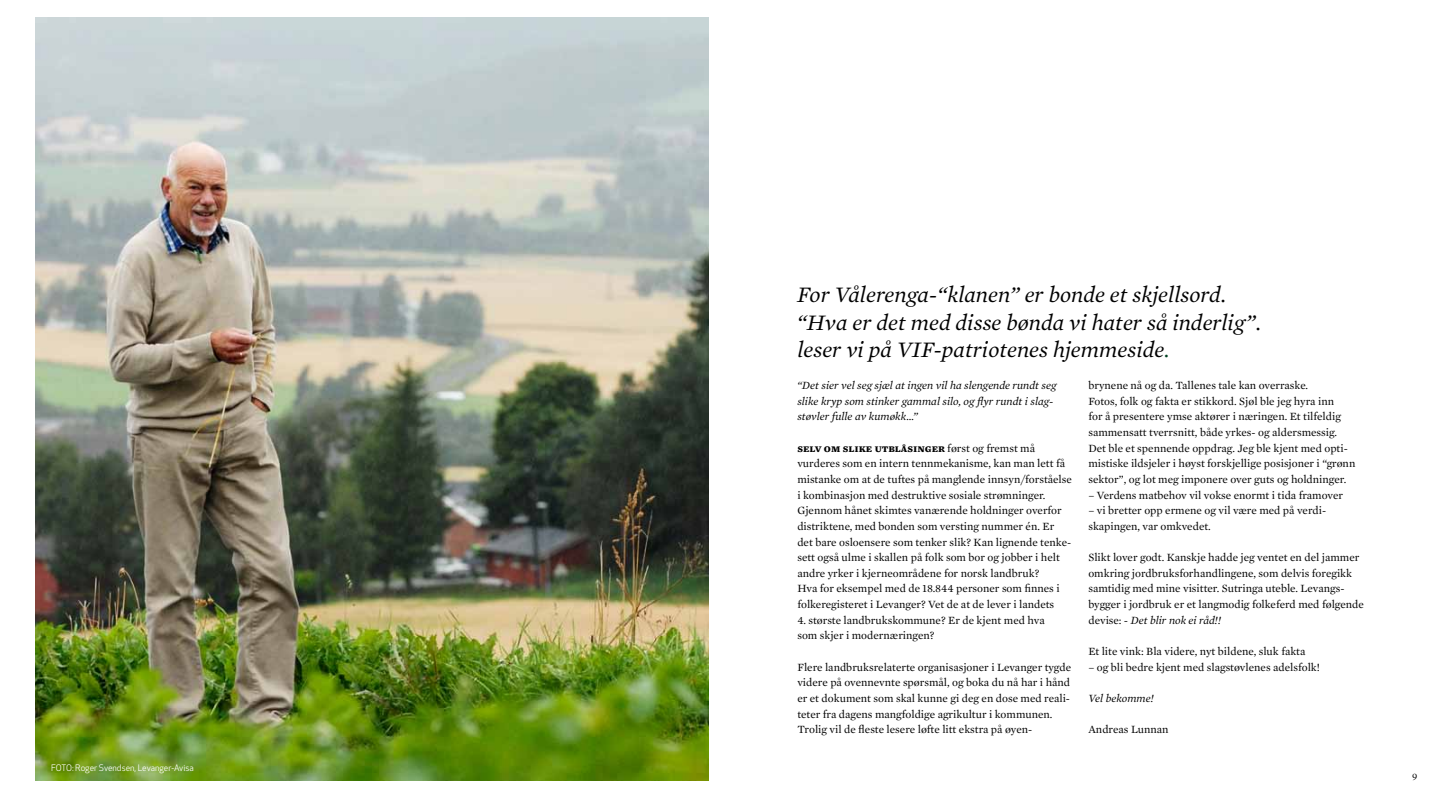
<style>
.page{position:relative;width:1453px;height:798px;background:#fff}
.page>*{position:absolute;margin:0;border:0;box-sizing:border-box;transform-origin:0 0}
.t1{font:italic 22.5px/27.5px "Mercury Text G1";color:#000}
.t2{font:11.25px/15.6px "Mercury Text G1";color:#000}
.t3{font:italic 11.25px/15.6px "Mercury Text G1";color:#000}
.t4{font:11.25px "Mercury Text G1 Bold SC";color:#000}
.t5{font:10px "Mercury Text G1";color:#000}
.t6{font:8.75px "Apex New";color:#fff}
.s1{color:#004323}
.s2{font-family:"Mercury Text G1"}
.s3{font-style:italic}
</style>
<div class="page">
<img style="left:35px;top:18px;width:674px;height:761px">
<p class="t6" style="left:51px;top:762px;width:144px">FOTO: Roger Svendsen, Levanger-Avisa</p>
<h1 class="t1" style="left:797px;top:279px;width:465px">For Vålerenga-“klanen” er bonde et skjellsord. “Hva er det med disse bønda vi hater så inderlig”. leser vi på VIF-patriotenes hjemmeside<span class="s1">.</span></h1>
<p class="t3" style="left:797px;top:377px;width:261px">“Det sier vel seg sjæl at ingen vil ha slengende rundt seg slike kryp som stinker gammal silo, og flyr rundt i slag&shy;støvler fulle av kumøkk…”</p>
<p class="t4" style="left:797px;top:440px;width:239px">selv om slike utblåsinger <span class="s2">først og fremst må</span></p>
<p class="t2" style="left:797px;top:455px;width:276px">vurderes som en intern tennmekanisme, kan man lett få mistanke om at de tuftes på manglende innsyn/forståelse i kombinasjon med destruktive sosiale strømninger.<br>Gjennom hånet skimtes vanærende holdninger overfor distriktene, med bonden som versting nummer én. Er det bare osloensere som tenker slik? Kan lignende tenke&shy;sett også ulme i skallen på folk som bor og jobber i helt andre yrker i kjerneområdene for norsk landbruk?<br>Hva for eksempel med de 18.844 personer som finnes i folkeregisteret i Levanger? Vet de at de lever i landets</p>
<p class="t2" style="left:797px;top:611px;width:249px">4. største landbrukskommune? Er de kjent med hva som skjer i modernæringen?</p>
<p class="t2" style="left:797px;top:658px;width:275px">Flere landbruksrelaterte organisasjoner i Levanger tygde videre på ovennevnte spørsmål, og boka du nå har i hånd er et dokument som skal kunne gi deg en dose med reali&shy;teter fra dagens mangfoldige agrikultur i kommunen.<br>Trolig vil de fleste lesere løfte litt ekstra på øyen-</p>
<p class="t2" style="left:1088px;top:377px;width:268px">brynene nå og da. Tallenes tale kan overraske.<br>Fotos, folk og fakta er stikkord. Sjøl ble jeg hyra inn<br>for å presentere ymse aktører i næringen. Et tilfeldig sammensatt tverrsnitt, både yrkes- og aldersmessig.<br>Det ble et spennende oppdrag. Jeg ble kjent med opti&shy;mistiske ildsjeler i høyst forskjellige posisjoner i “grønn sektor”, og lot meg imponere over guts og holdninger.</p>
<p class="t2" style="left:1088px;top:486px;width:256px">– Verdens matbehov vil vokse enormt i tida framover</p>
<p class="t2" style="left:1088px;top:502px;width:239px">– vi bretter opp ermene og vil være med på verdi&shy;skapingen, var omkvedet.</p>
<p class="t2" style="left:1088px;top:549px;width:277px">Slikt lover godt. Kanskje hadde jeg ventet en del jammer omkring jordbruksforhandlingene, som delvis foregikk samtidig med mine visitter. Sutringa uteble. Levangs&shy;bygger i jordbruk er et langmodig folkeferd med følgende devise: <span class="s3">- Det blir nok ei råd!!</span></p>
<p class="t2" style="left:1088px;top:642px;width:219px">Et lite vink: Bla videre, nyt bildene, sluk fakta</p>
<p class="t2" style="left:1088px;top:658px;width:233px">– og bli bedre kjent med slagstøvlenes adelsfolk!</p>
<p class="t3" style="left:1088px;top:689px;width:67px">Vel bekomme!</p>
<p class="t2" style="left:1088px;top:720px;width:82px">Andreas Lunnan</p>
<p class="t5" style="left:1412px;top:769px;width:7px">9</p>
</div>
